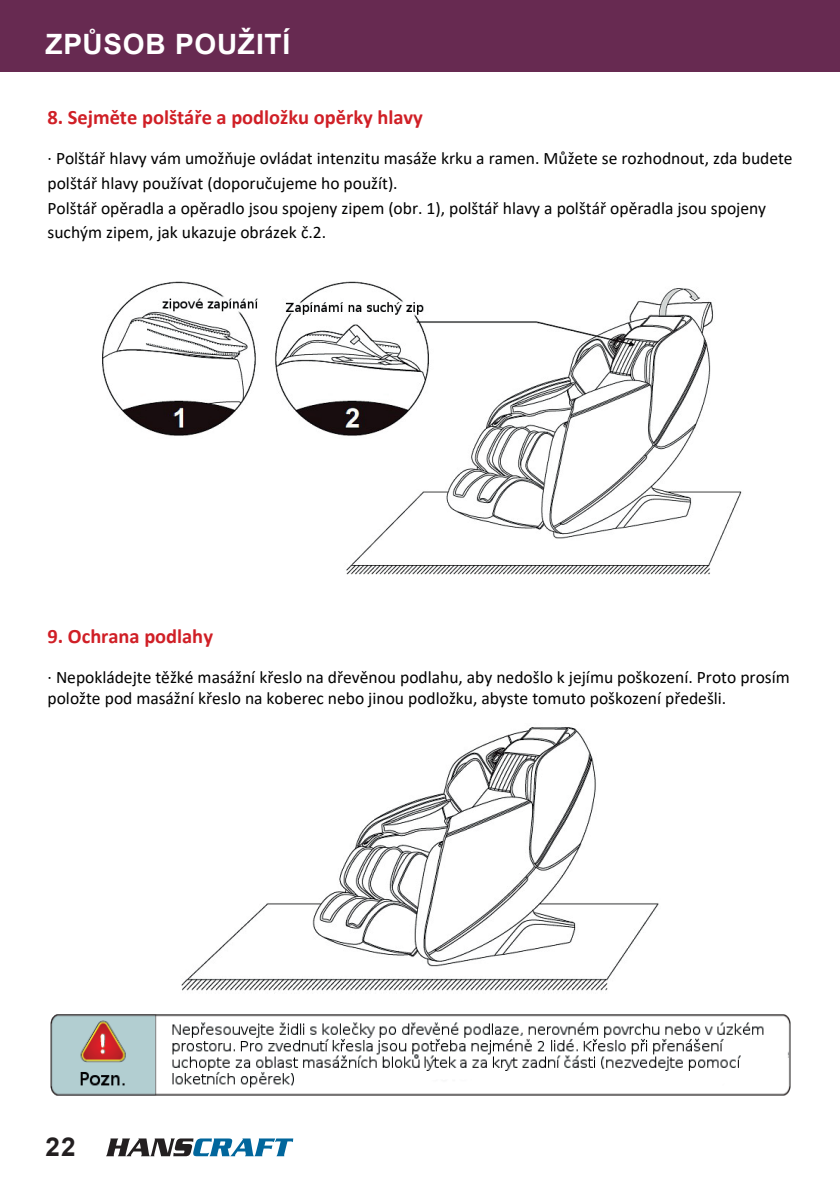
<style>
.page{position:relative;width:840px;height:1191px;background:#fff}
.page>*{position:absolute;margin:0;border:0;box-sizing:border-box;transform-origin:0 0}
.t1{font:700 28px "Arial";letter-spacing:.025em;color:#fff}
.t2{font:700 26px "Arial";color:#231f20}
.t3{font:700 20.4px "Calibri";color:#d01f26}
.t4{font:17.6px/24.6px "Calibri";color:#000001}
</style>
<div class="page">
<img style="left:181px;top:727px;width:478px;height:264px">
<img style="left:50px;top:1014px;width:741px;height:82px">
<img style="left:102px;top:281px;width:640px;height:294px">
<svg style="left:106px;top:1138px;width:187px;height:18px"></svg>
<div style="left:0;top:0;width:839px;height:72px;background:#672a51"></div>
<h1 class="t1" style="left:45px;top:26px;width:246px">ZPŮSOB POUŽITÍ</h1>
<p class="t3" style="left:48px;top:107px;width:376px">8. Sejměte polštáře a podložku opěrky hlavy</p>
<p class="t4" style="left:48px;top:147px;width:746px">· Polštář hlavy vám umožňuje ovládat intenzitu masáže krku a ramen. Můžete se rozhodnout, zda budete polštář hlavy používat (doporučujeme ho použít).<br>Polštář opěradla a opěradlo jsou spojeny zipem (obr. 1), polštář hlavy a polštář opěradla jsou spojeny suchým zipem, jak ukazuje obrázek č.2.</p>
<p class="t3" style="left:48px;top:625px;width:167px">9. Ochrana podlahy</p>
<p class="t4" style="left:48px;top:666px;width:743px;line-height:21.4px">· Nepokládejte těžké masážní křeslo na dřevěnou podlahu, aby nedošlo k jejímu poškození. Proto prosím položte pod masážní křeslo na koberec nebo jinou podložku, abyste tomuto poškození předešli.</p>
<h2 class="t2" style="left:45px;top:1130px;width:32px">22</h2>
</div>
